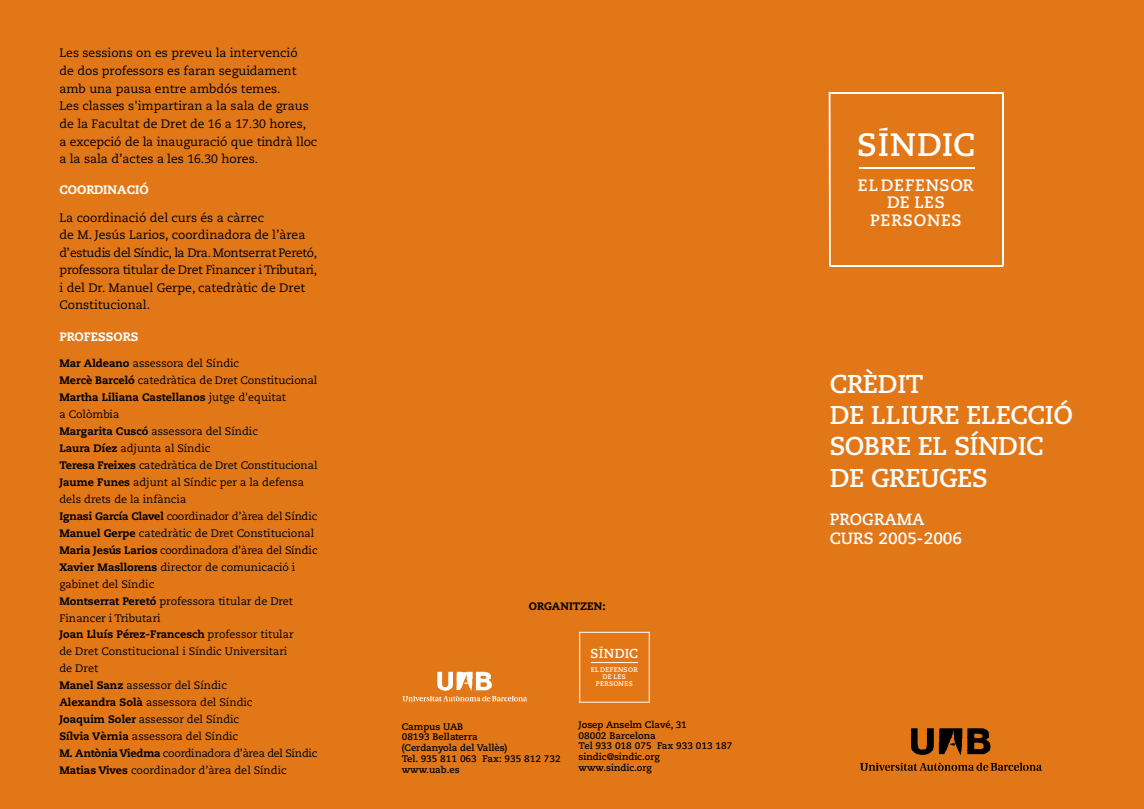
<style>
.page{position:relative;width:1144px;height:809px;background:#fff}
.page>*{position:absolute;margin:0;border:0;box-sizing:border-box;transform-origin:0 0}
.t1{font:700 32.25px "Caecilia";letter-spacing:.025em;color:#fff}
.t2{font:700 25.8px/31.3px "Caecilia";letter-spacing:-.02em;color:#fff}
.t3{font:700 16.5px/17.4px "Caecilia";letter-spacing:.045em;color:#fff;text-align:center}
.t4{font:700 16.2px/19px "Caecilia";color:#fff}
.t5{font:700 13.05px "Caecilia";letter-spacing:.025em;color:#fff}
.t6{font:12.15px/17.7px "Caecilia";color:#000}
.t7{font:800 12.15px "Caecilia";color:#fff}
.t8{font:10.8px/17px "Caecilia";color:#000}
.t9{font:800 10.8px "Caecilia";color:#000}
.t10{font:700 9.45px/10.8px "Caecilia";color:#000}
.t11{font:700 6.6px/7.1px "Caecilia";letter-spacing:.06em;color:#fff;text-align:center}
.s1{font-weight:800}
</style>
<div class="page">
<div style="left:0;top:0;width:1143px;height:808px;background:#e27718"></div>
<img style="left:860px;top:728px;width:182px;height:44px">
<img style="left:402px;top:671px;width:126px;height:31px">
<hr style="left:579px;top:631px;width:1px;height:71px;background:#fff">
<hr style="left:579px;top:631px;width:70px;height:1px;background:#fff">
<hr style="left:648px;top:631px;width:1px;height:71px;background:#fff">
<hr style="left:579px;top:701px;width:70px;height:1px;background:#fff">
<hr style="left:590px;top:662px;width:48px;height:1px;background:#fff">
<hr style="left:828px;top:93px;width:2px;height:172px;background:#fff">
<hr style="left:829px;top:92px;width:173px;height:2px;background:#fff">
<hr style="left:1001px;top:93px;width:2px;height:172px;background:#fff">
<hr style="left:829px;top:265px;width:173px;height:1px;background:#fff">
<hr style="left:858px;top:167px;width:115px;height:1px;background:#fff">
<svg style="left:879px;top:127px;width:8px;height:3px"></svg>
<p class="t6" style="left:59px;top:45px;width:259px">Les sessions on es preveu la intervenció<br>de dos professors es faran seguidament amb una pausa entre ambdós temes.<br>Les classes s'impartiran a la sala de graus de la Facultat de Dret de 16 a 17.30 hores,<br>a excepció de la inauguració que tindrà lloc a la sala d’actes a les 16.30 hores.</p>
<p class="t7" style="left:59px;top:185px;width:91px">COORDINACIÓ</p>
<p class="t6" style="left:59px;top:209px;width:259px">La coordinació del curs és a càrrec<br>de M. Jesús Larios, coordinadora de l’àrea d’estudis del Síndic, la Dra. Montserrat Peretó, professora titular de Dret Financer i Tributari, i del Dr. Manuel Gerpe, catedràtic de Dret Constitucional.</p>
<p class="t7" style="left:59px;top:331px;width:80px">PROFESSORS</p>
<p class="t8" style="left:59px;top:356px;width:259px"><span class="s1">Mar Aldeano</span> assessora del Síndic<br><span class="s1">Mercè Barceló</span> catedràtica de Dret Constitucional <span class="s1">Martha Liliana Castellanos</span> jutge d'equitat<br>a Colòmbia<br><span class="s1">Margarita Cuscó</span> assessora del Síndic<br><span class="s1">Laura Díez</span> adjunta al Síndic<br><span class="s1">Teresa Freixes</span> catedràtica de Dret Constitucional <span class="s1">Jaume Funes</span> adjunt al Síndic per a la defensa dels drets de la infància<br><span class="s1">Ignasi García Clavel</span> coordinador d’àrea del Síndic <span class="s1">Manuel Gerpe</span> catedràtic de Dret Constitucional <span class="s1">Maria Jesús Larios</span> coordinadora d’àrea del Síndic <span class="s1">Xavier Masllorens</span> director de comunicació i gabinet del Síndic<br><span class="s1">Montserrat Peretó</span> professora titular de Dret Financer i Tributari<br><span class="s1">Joan Lluís Pérez-Francesch</span> professor titular<br>de Dret Constitucional i Síndic Universitari<br>de Dret<br><span class="s1">Manel Sanz</span> assessor del Síndic<br><span class="s1">Alexandra Solà</span> assessora del Síndic<br><span class="s1">Joaquim Soler</span> assessor del Síndic<br><span class="s1">Sílvia Vèrnia</span> assessora del Síndic<br><span class="s1">M. Antònia Viedma</span> coordinadora d’àrea del Síndic <span class="s1">Matias Vives</span> coordinador d’àrea del Síndic</p>
<p class="t9" style="left:528px;top:601px;width:78px">ORGANITZEN:</p>
<p class="t5" style="left:590px;top:647px;width:49px">SINDIC</p>
<p class="t11" style="left:590px;top:666px;width:48px">EL DEFENSOR<br>DE LES<br>PERSONES</p>
<p class="t10" style="left:401px;top:721px;width:160px">Campus UAB<br>08193 Bellaterra<br>(Cerdanyola del Vallès)<br>Tel. 935 811 063 Fax: 935 812 732 www.uab.es</p>
<p class="t10" style="left:578px;top:719px;width:155px">Josep Anselm Clavé, 31<br>08002 Barcelona<br>Tel 933 018 075 Fax 933 013 187 sindic@sindic.org www.sindic.org</p>
<h1 class="t1" style="left:856px;top:131px;width:120px">SINDIC</h1>
<h3 class="t3" style="left:857px;top:177px;width:117px">EL DEFENSOR<br>DE LES<br>PERSONES</h3>
<h2 class="t2" style="left:829px;top:370px;width:245px">CRÈDIT<br>DE LLIURE ELECCIÓ<br>SOBRE EL SÍNDIC<br>DE GREUGES</h2>
<h3 class="t4" style="left:829px;top:510px;width:134px">PROGRAMA<br>CURS 2005-2006</h3>
</div>
